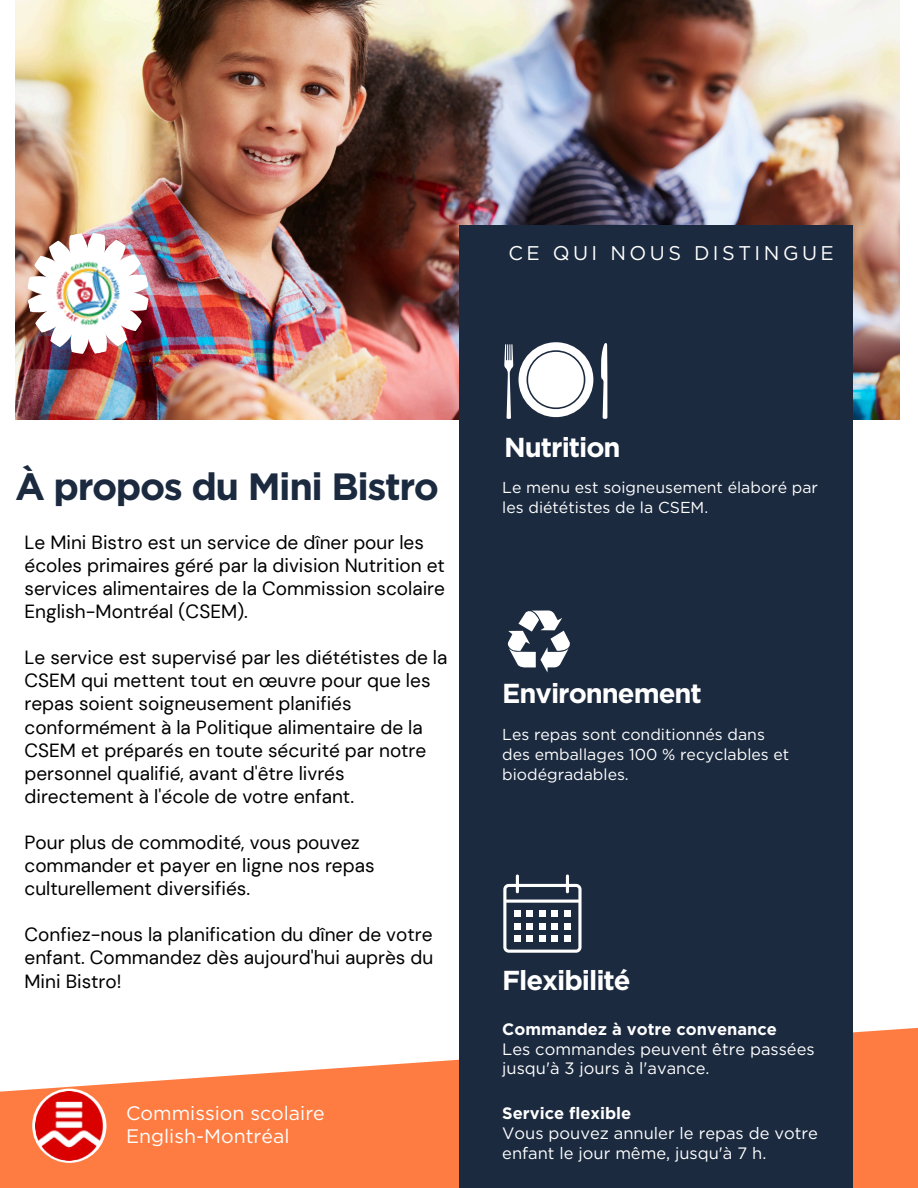
<style>
.page{position:relative;width:918px;height:1188px;background:#fff}
.page>*{position:absolute;margin:0;border:0;box-sizing:border-box;transform-origin:0 0}
.t1{font:700 37.95px "Gotham";letter-spacing:-.04em;color:#1b2a3f}
.t2{font:700 27.45px "Gotham";letter-spacing:-.04em;color:#fff}
.t3{font:19.8px "Gotham";letter-spacing:.175em;color:#fff}
.t4{font:19.5px/22.5px "Gotham";color:#fff}
.t5{font:19.05px/23.1px "DM Sans";color:#000}
.t6{font:16.5px/20px "Gotham";color:#fff}
.t7{font:700 16.5px "Gotham";color:#fff}
.t8{font:15.9px/19.8px "Gotham";color:#fff}
</style>
<div class="page">
<img style="left:15px;top:0;width:885px;height:419px">
<svg style="left:0;top:1025px;width:918px;height:163px;fill:#fe7c42"></svg>
<div style="left:459px;top:225px;width:393px;height:963px;background:#1b2a3f"></div>
<img style="left:16px;top:222px;width:144px;height:143px">
<img style="left:49px;top:255px;width:77px;height:77px">
<svg style="left:507px;top:610px;width:63px;height:62px"></svg>
<svg style="left:503px;top:875px;width:79px;height:78px"></svg>
<div style="left:564px;top:936px;width:7px;height:6px;background:#fff"></div>
<svg style="left:519px;top:342px;width:74px;height:75px"></svg>
<svg style="left:601px;top:343px;width:6px;height:76px"></svg>
<svg style="left:504px;top:344px;width:9px;height:75px"></svg>
<svg style="left:32px;top:1089px;width:74px;height:74px"></svg>
<img style="left:35px;top:1092px;width:76px;height:68px">
<p class="t3" style="left:508px;top:241px;width:327px">CE QUI NOUS DISTINGUE</p>
<p class="t1" style="left:15px;top:464px;width:426px">À propos du Mini Bistro</p>
<h2 class="t5" style="left:25px;top:531px;width:422px">Le Mini Bistro est un service de dîner pour les écoles primaires géré par la division Nutrition et services alimentaires de la Commission scolaire English-Montréal (CSEM).</h2>
<p class="t5" style="left:25px;top:646px;width:424px">Le service est supervisé par les diététistes de la CSEM qui mettent tout en œuvre pour que les repas soient soigneusement planifiés conformément à la Politique alimentaire de la CSEM et préparés en toute sécurité par notre personnel qualifié, avant d'être livrés directement à l'école de votre enfant.</p>
<p class="t5" style="left:25px;top:831px;width:351px">Pour plus de commodité, vous pouvez commander et payer en ligne nos repas culturellement diversifiés.</p>
<h2 class="t5" style="left:25px;top:923px;width:410px;text-align:justify">Confiez-nous la planification du dîner de votre enfant. Commandez dès aujourd'hui auprès du Mini Bistro!</h2>
<h1 class="t4" style="left:126px;top:1102px;width:200px">Commission scolaire<br>English-Montréal</h1>
<p class="t2" style="left:504px;top:430px;width:118px">Nutrition</p>
<p class="t8" style="left:502px;top:478px;width:317px">Le menu est soigneusement élaboré par les diététistes de la CSEM.</p>
<h3 class="t2" style="left:502px;top:676px;width:201px">Environnement</h3>
<p class="t8" style="left:502px;top:725px;width:289px">Les repas sont conditionnés dans des emballages 100 % recyclables et biodégradables.</p>
<p class="t2" style="left:502px;top:964px;width:130px">Flexibilité</p>
<p class="t7" style="left:502px;top:1019px;width:276px">Commandez à votre convenance</p>
<h2 class="t6" style="left:502px;top:1039px;width:314px">Les commandes peuvent être passées jusqu'à 3 jours à l'avance.</h2>
<p class="t7" style="left:502px;top:1103px;width:131px">Service flexible</p>
<p class="t6" style="left:502px;top:1123px;width:317px">Vous pouvez annuler le repas de votre enfant le jour même, jusqu'à 7 h.</p>
</div>
